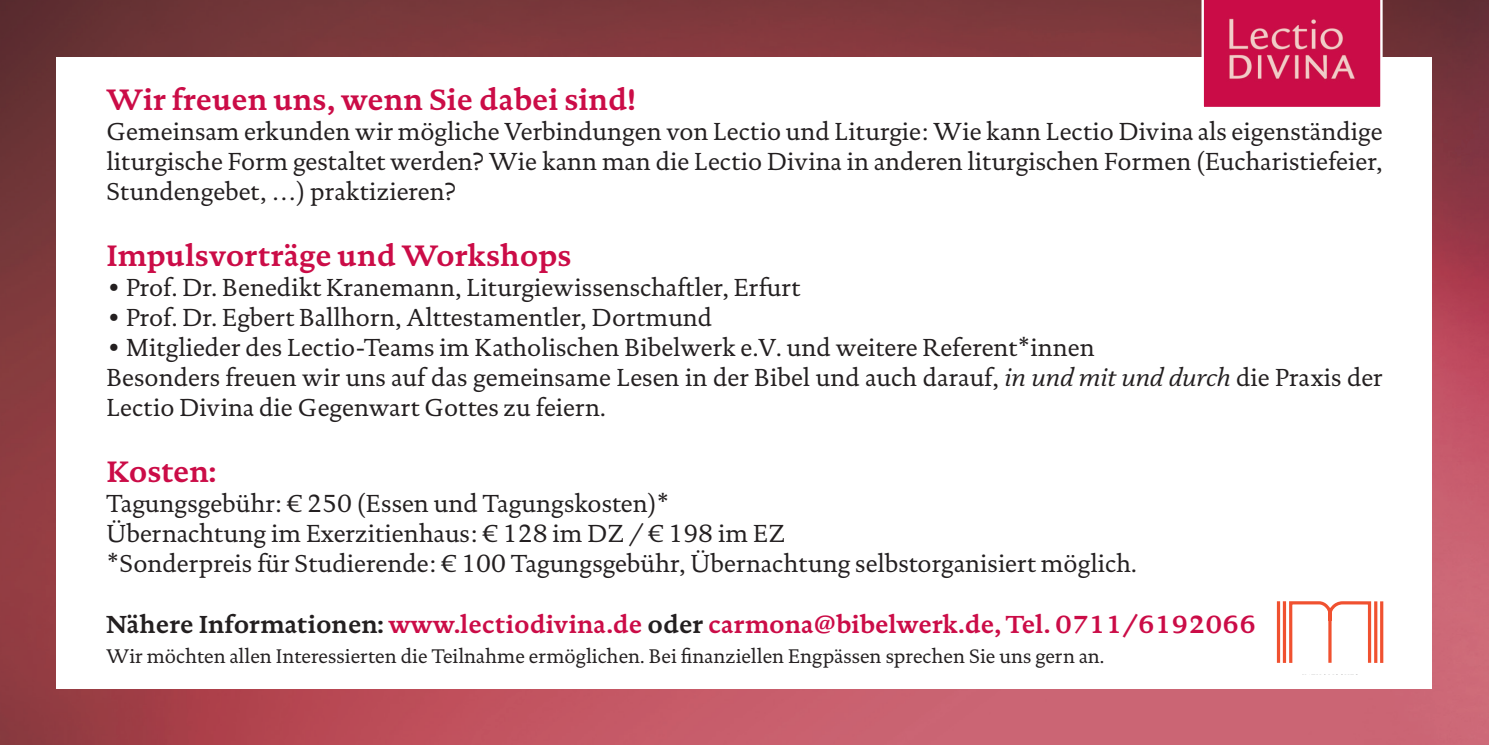
<style>
.page{position:relative;width:1489px;height:745px;background:#fff}
.page>*{position:absolute;margin:0;border:0;box-sizing:border-box;transform-origin:0 0}
.t1{font:700 30px "DTL Documenta TOT";color:#cb0c47}
.t2{font:25px/30px "DTL Documenta TOT";color:#231f20;text-align:justify}
.t3{font:700 25px "DTL Documenta TOT";color:#cb0c47}
.t4{font:20px "DTL Documenta TOT";color:#231f20}
.s1{font-style:italic}
.s2{color:#231f20}
</style>
<div class="page">
<img style="left:0;top:0;width:1488px;height:744px">
<div style="left:57px;top:57px;width:1374px;height:630px;background:#fff"></div>
<svg style="left:1201px;top:0;width:181px;height:107px;background:#ce2457"></svg>
<svg style="left:1289px;top:601px;width:83px;height:62px"></svg>
<svg style="left:1374px;top:601px;width:3px;height:61px"></svg>
<svg style="left:1380px;top:601px;width:3px;height:61px"></svg>
<hr style="left:1282px;top:601px;width:3px;height:61px;background:#f05130">
<hr style="left:1276px;top:601px;width:3px;height:61px;background:#f05130">
<p class="t1" style="left:106px;top:81px;width:531px">Wir freuen uns, wenn Sie dabei sind!</p>
<p class="t2" style="left:106px;top:116px;width:1277px">Gemeinsam erkunden wir mögliche Verbindungen von Lectio und Liturgie: Wie kann Lectio Divina als eigenständige liturgische Form gestaltet werden? Wie kann man die Lectio Divina in anderen liturgischen Formen (Eucharistiefeier, Stundengebet, …) praktizieren?</p>
<p class="t1" style="left:106px;top:237px;width:466px">Impulsvorträge und Workshops</p>
<p class="t2" style="left:106px;top:272px;width:695px">• Prof. Dr. Benedikt Kranemann, Liturgiewissenschaftler, Erfurt</p>
<p class="t2" style="left:106px;top:302px;width:607px">• Prof. Dr. Egbert Ballhorn, Alttestamentler, Dortmund</p>
<p class="t2" style="left:106px;top:332px;width:989px">• Mitglieder des Lectio-Teams im Katholischen Bibelwerk e.V. und weitere Referent*innen</p>
<p class="t2" style="left:106px;top:362px;width:1277px">Besonders freuen wir uns auf das gemeinsame Lesen in der Bibel und auch darauf, <span class="s1">in und mit und durch</span> die Praxis der<br>Lectio Divina die Gegenwart Gottes zu feiern.</p>
<p class="t1" style="left:106px;top:453px;width:111px">Kosten:</p>
<p class="t2" style="left:106px;top:488px;width:564px">Tagungsgebühr: € 250 (Essen und Tagungskosten)*</p>
<p class="t2" style="left:106px;top:518px;width:680px">Übernachtung im Exerzitienhaus: € 128 im DZ / € 198 im EZ</p>
<p class="t2" style="left:106px;top:548px;width:1031px">*Sonderpreis für Studierende: € 100 Tagungsgebühr, Übernachtung selbstorganisiert möglich.</p>
<p class="t3" style="left:106px;top:608px;width:1151px"><span class="s2">Nähere Informationen:</span> www.lectiodivina.de <span class="s2">oder</span> carmona@bibelwerk.de, Tel. 0711/6192066</p>
<p class="t4" style="left:106px;top:643px;width:999px">Wir möchten allen Interessierten die Teilnahme ermöglichen. Bei finanziellen Engpässen sprechen Sie uns gern an.</p>
</div>
